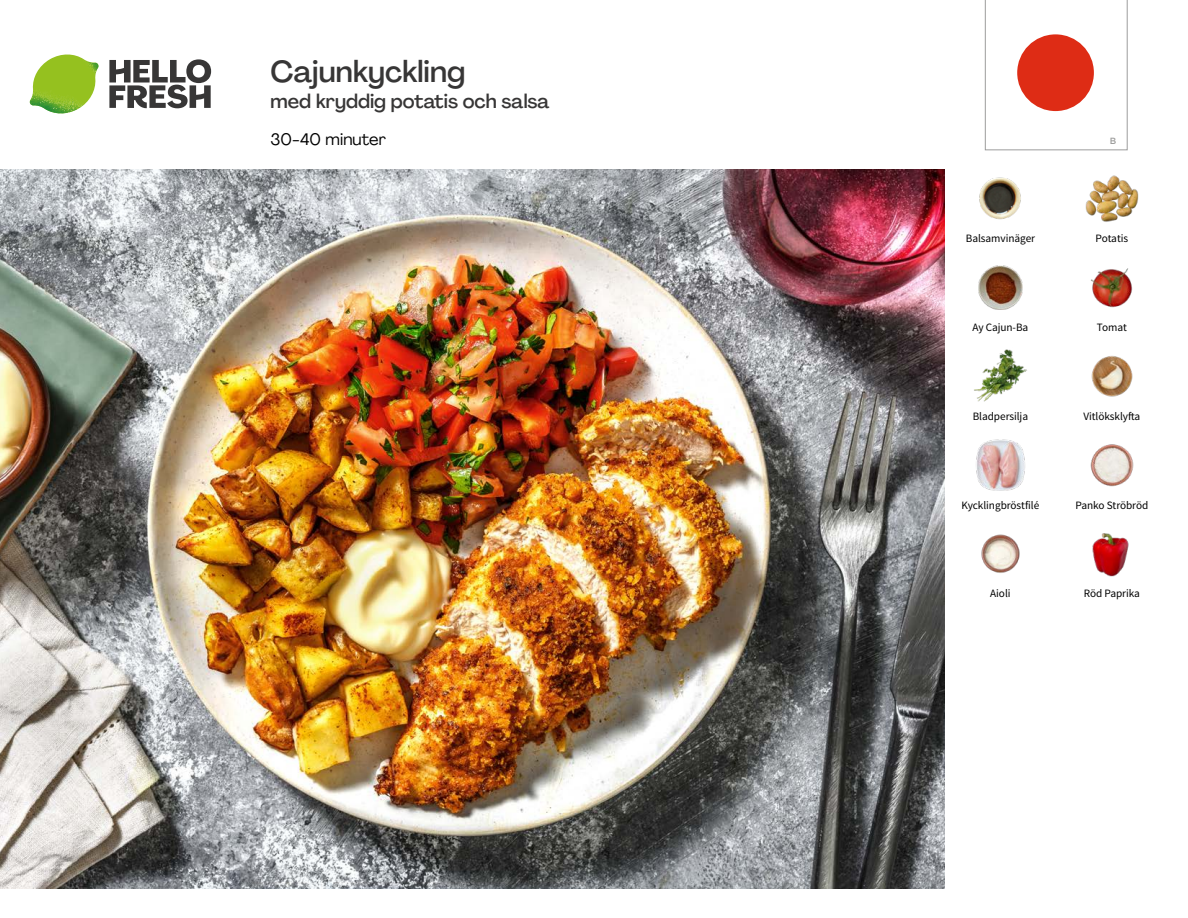
<style>
.page{position:relative;width:1188px;height:918px;background:#fff}
.page>*{position:absolute;margin:0;border:0;box-sizing:border-box;transform-origin:0 0}
.t1{font:500 30px "Agrandir";color:#373636}
.t2{font:500 19.5px "Agrandir";color:#373636}
.t3{font:16.5px "Agrandir";letter-spacing:.005em;color:#000}
.t4{font:11.25px "Source Sans Pro";letter-spacing:-.005em;color:#000}
.t5{font:500 9px "Gotham";color:#9d9d9c}
</style>
<div class="page">
<svg style="left:109px;top:59px;width:102px;height:49px"></svg>
<img style="left:30px;top:55px;width:69px;height:59px">
<img style="left:0;top:170px;width:945px;height:718px">
<svg style="left:985px;top:0;width:142px;height:150px"></svg>
<img style="left:974px;top:349px;width:53px;height:53px">
<img style="left:979px;top:265px;width:43px;height:44px">
<img style="left:1091px;top:268px;width:42px;height:40px">
<img style="left:1091px;top:355px;width:42px;height:42px">
<img style="left:1090px;top:444px;width:44px;height:43px">
<img style="left:976px;top:439px;width:49px;height:52px">
<img style="left:981px;top:534px;width:39px;height:39px">
<img style="left:1092px;top:533px;width:37px;height:44px">
<img style="left:1085px;top:175px;width:54px;height:47px">
<img style="left:979px;top:177px;width:42px;height:43px">
<h1 class="t1" style="left:271px;top:53px;width:196px">Cajunkyckling</h1>
<h2 class="t2" style="left:271px;top:89px;width:281px">med kryddig potatis och salsa</h2>
<h3 class="t3" style="left:271px;top:129px;width:117px">30-40 minuter</h3>
<p class="t5" style="left:1110px;top:135px;width:8px">B</p>
<p class="t4" style="left:966px;top:232px;width:71px">Balsamvinäger</p>
<p class="t4" style="left:1096px;top:232px;width:34px">Potatis</p>
<p class="t4" style="left:973px;top:320px;width:57px">Ay Cajun-Ba</p>
<p class="t4" style="left:1097px;top:320px;width:31px">Tomat</p>
<p class="t4" style="left:973px;top:409px;width:57px">Bladpersilja</p>
<p class="t4" style="left:1083px;top:409px;width:58px">Vitlöksklyfta</p>
<p class="t4" style="left:962px;top:498px;width:79px">Kycklingbröstfilé</p>
<p class="t4" style="left:1076px;top:498px;width:74px">Panko Ströbröd</p>
<p class="t4" style="left:990px;top:587px;width:22px">Aioli</p>
<p class="t4" style="left:1084px;top:587px;width:58px">Röd Paprika</p>
</div>
